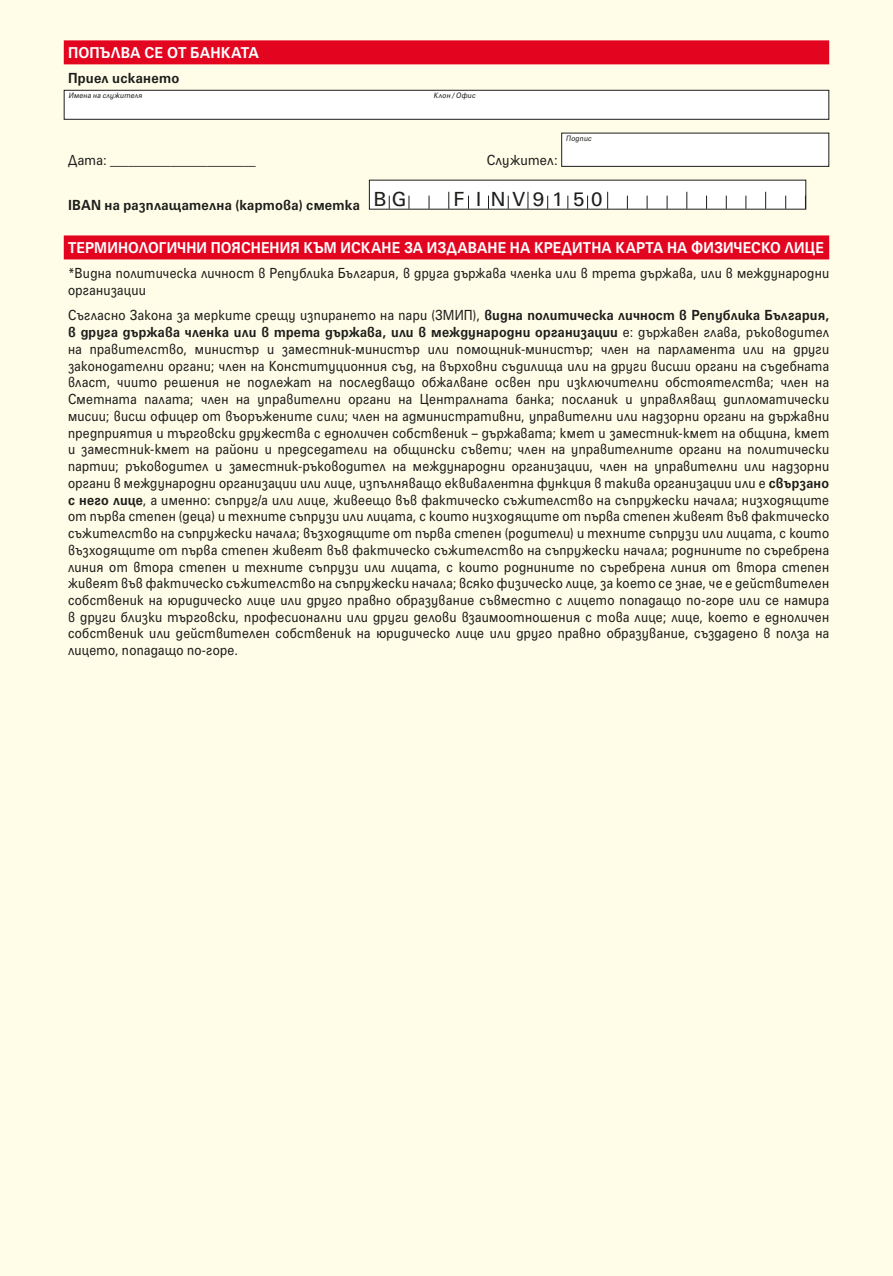
<style>
.page{position:relative;width:893px;height:1276px;background:#fffde8}
.page>*{position:absolute;margin:0;border:0;box-sizing:border-box;transform-origin:0 0}
.t1{font:19.5px "SP Universus";letter-spacing:.395em;color:#1d1d1b}
.t2{font:700 15px "SP Universus";letter-spacing:.005em;color:#fff;scale:.88 1}
.t3{font:700 15px "SP Universus";letter-spacing:.005em;color:#fff;scale:.9 1}
.t4{font:13.95px/16.8px "SP Universus";letter-spacing:.025em;color:#1d1d1b;scale:.87 1}
.t5{font:700 13.95px "SP Universus";letter-spacing:.02em;color:#1d1d1b;scale:.9 1}
.t6{font:13.95px "SP Universus";letter-spacing:.025em;color:#1d1d1b;scale:.9 1}
.t7{font:italic 7.5px "SP Universus";letter-spacing:.035em;color:#1d1d1b;scale:.9 1}
.s1{font-weight:700}
</style>
<div class="page">
<div style="left:64px;top:40px;width:765px;height:24px;background:#e30520"></div>
<div style="left:64px;top:235px;width:765px;height:24px;background:#e30520"></div>
<div style="left:64px;top:90px;width:765px;height:29px;background:#fff"></div>
<div style="left:64px;top:90px;width:765px;height:30px;border:1px solid #1d1d1b"></div>
<div style="left:562px;top:133px;width:267px;height:33px;background:#fff"></div>
<div style="left:561px;top:133px;width:268px;height:34px;border:1px solid #1d1d1b"></div>
<div style="left:369px;top:180px;width:437px;height:29px;background:#fff"></div>
<svg style="left:448px;top:192px;width:1px;height:15px"></svg>
<svg style="left:528px;top:192px;width:1px;height:15px"></svg>
<svg style="left:607px;top:192px;width:1px;height:15px"></svg>
<svg style="left:686px;top:192px;width:1px;height:15px"></svg>
<svg style="left:765px;top:192px;width:1px;height:15px"></svg>
<p class="t3" style="left:68px;top:44px;width:214px">ПОПЪЛВА СЕ ОТ БАНКАТА</p>
<p class="t5" style="left:68px;top:70px;width:125px">Приел искането</p>
<p class="t7" style="left:69px;top:91px;width:83px">Имена на служителя</p>
<p class="t7" style="left:434px;top:91px;width:48px">Клон / Офис</p>
<p class="t6" style="left:68px;top:152px;width:210px">Дата: ________________________</p>
<p class="t6" style="left:487px;top:152px;width:81px">Служител:</p>
<p class="t7" style="left:566px;top:134px;width:30px">Подпис</p>
<p class="t5" style="left:68px;top:196px;width:377px">IBAN на разплащателна (картова) сметка <sup>B</sup> <sup>G</sup></p>
<h1 class="t1" style="left:453px;top:188px;width:151px">F INV9150</h1>
<p class="t2" style="left:68px;top:239px;width:860px">ТЕРМИНОЛОГИЧНИ ПОЯСНЕНИЯ КЪМ ИСКАНЕ ЗА ИЗДАВАНЕ НА КРЕДИТНА КАРТА НА ФИЗИЧЕСКО ЛИЦЕ</p>
<p class="t4" style="left:68px;top:265px;width:876px">*Видна политическа личност в Република България, в друга държава членка или в трета държава, или в международни организации</p>
<p class="t4" style="left:68px;top:307px;width:876px;text-align:justify">Съгласно Закона за мерките срещу изпирането на пари (ЗМИП), <span class="s1">видна политическа личност в Република България, в друга държава членка или в трета държава, или в международни организации</span> е: държавен глава, ръководител на правителство, министър и заместник-министър или помощник-министър; член на парламента или на други законодателни органи; член на Конституционния съд, на върховни съдилища или на други висши органи на съдебната власт, чиито решения не подлежат на последващо обжалване освен при изключителни обстоятелства; член на Сметната палата; член на управителни органи на Централната банка; посланик и управляващ дипломатически мисии; висш офицер от въоръжените сили; член на административни, управителни или надзорни органи на държавни предприятия и търговски дружества с едноличен собственик – държавата; кмет и заместник-кмет на общинa, кмет и заместник-кмет на райони и председатели на общински съвети; член на управителните органи на политически партии; ръководител и заместник-ръководител на международни организации, член на управителни или надзорни органи в международни организации или лице, изпълняващо еквивалентна функция в такива организации или е <span class="s1">свързано с него лице</span>, а именно: съпруг/а или лице, живеещо във фактическо съжителство на съпружески начала; низходящите от първа степен (деца) и техните съпрузи или лицата, с които низходящите от първа степен живеят във фактическо съжителство на съпружески начала; възходящите от първа степен (родители) и техните съпрузи или лицата, с които възходящите от първа степен живеят във фактическо съжителство на съпружески начала; роднините по съребрена линия от втора степен и техните съпрузи или лицата, с които роднините по съребрена линия от втора степен живеят във фактическо съжителство на съпружески начала; всяко физическо лице, за което се знае, че е действителен собственик на юридическо лице или друго правно образувание съвместно с лицето попадащо по-горе или се намира в други близки търговски, професионални или други делови взаимоотношения с това лице; лице, което е едноличен собственик или действителен собственик на юридическо лице или друго правно образувание, създадено в полза на лицето, попадащо по-горе.</p>
</div>
